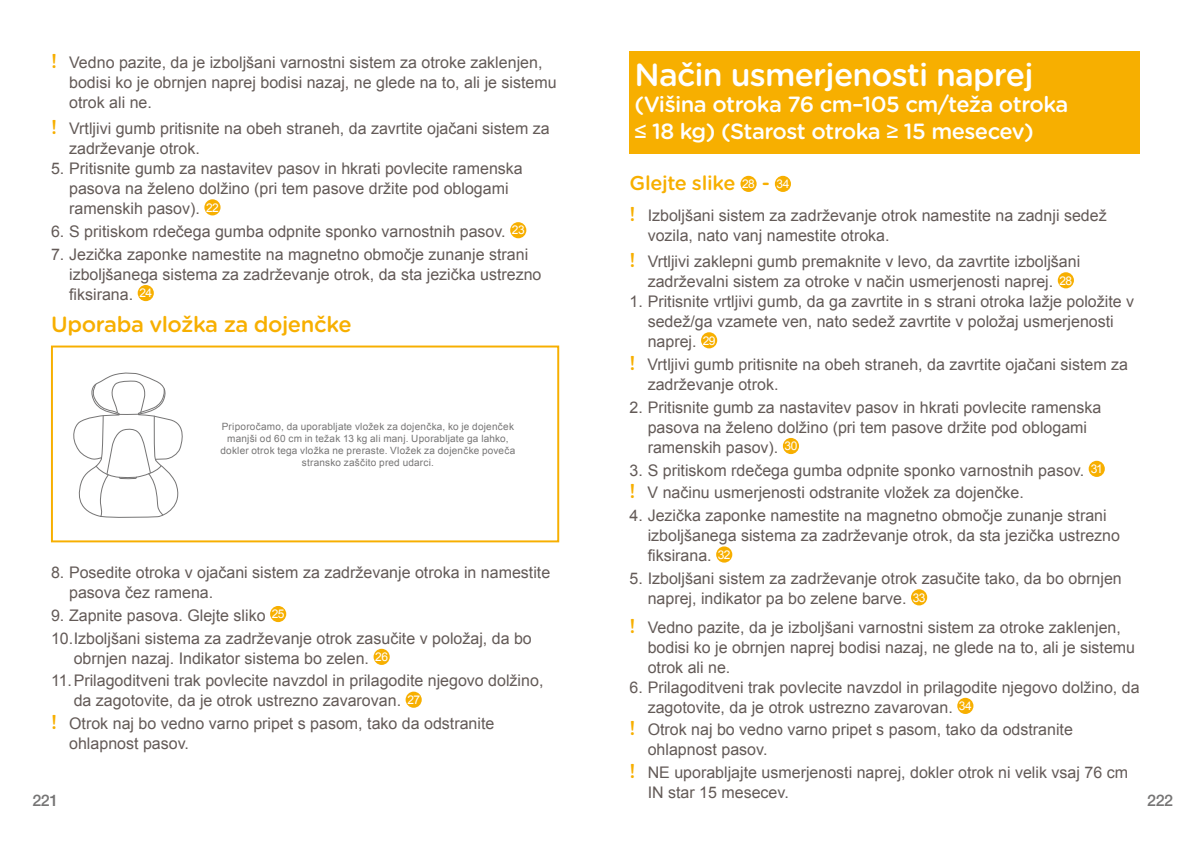
<style>
.page{position:relative;width:1191px;height:842px;background:#fff}
.page>*{position:absolute;margin:0;border:0;box-sizing:border-box;transform-origin:0 0}
.t1{font:500 32px "Gotham Rounded";letter-spacing:-.025em;color:#fff}
.t2{font:500 22px/26.4px "Gotham Rounded";letter-spacing:-.025em;color:#fff}
.t3{font:500 22px "Gotham Rounded";letter-spacing:-.02em;color:#f7af00}
.t4{font:500 20px "Gotham Rounded";letter-spacing:-.02em;color:#f7af00}
.t5{font:16px/20px "Arial";color:#635a57}
.t6{font:500 16px "Helvetica Neue LT Std";letter-spacing:-.025em;color:#767575}
.t7{font:10.4px/13px "New Transport";color:#767575;text-align:center;scale:.96 1}
.t8{font:10px/12px "Arial";letter-spacing:.02em;color:#767575;text-align:center}
.s1{font-family:"Gotham Rounded";font-weight:500;font-size:20px;color:#f7af00}
.s2{font-family:"Arial";font-weight:400}
.s3{font-family:"Arial";font-weight:400;font-size:12px;color:#fff}
</style>
<div class="page">
<div style="left:204px;top:199px;width:16px;height:16px;background:#f7af00;border-radius:50%"></div>
<div style="left:510px;top:222px;width:16px;height:16px;background:#f7af00;border-radius:50%"></div>
<div style="left:138px;top:285px;width:16px;height:16px;background:#f7af00;border-radius:50%"></div>
<div style="left:270px;top:606px;width:16px;height:16px;background:#f7af00;border-radius:50%"></div>
<div style="left:373px;top:649px;width:17px;height:16px;background:#f7af00;border-radius:50%"></div>
<div style="left:405px;top:692px;width:17px;height:16px;background:#f7af00;border-radius:50%"></div>
<div style="left:629px;top:51px;width:511px;height:103px;background:#f7af00"></div>
<div style="left:740px;top:176px;width:16px;height:16px;background:#f7af00;border-radius:50%"></div>
<div style="left:775px;top:176px;width:16px;height:16px;background:#f7af00;border-radius:50%"></div>
<div style="left:1057px;top:272px;width:17px;height:16px;background:#f7af00;border-radius:50%"></div>
<div style="left:701px;top:332px;width:16px;height:16px;background:#f7af00;border-radius:50%"></div>
<div style="left:783px;top:438px;width:16px;height:16px;background:#f7af00;border-radius:50%"></div>
<div style="left:1088px;top:461px;width:16px;height:16px;background:#f7af00;border-radius:50%"></div>
<div style="left:716px;top:546px;width:16px;height:17px;background:#f7af00;border-radius:50%"></div>
<div style="left:911px;top:589px;width:16px;height:16px;background:#f7af00;border-radius:50%"></div>
<div style="left:957px;top:698px;width:16px;height:16px;background:#f7af00;border-radius:50%"></div>
<div style="left:51px;top:346px;width:508px;height:196px;border:2px solid #f7af00"></div>
<svg style="left:73px;top:372px;width:110px;height:146px"></svg>
<p class="t5" style="left:69px;top:53px;width:489px;text-indent:-18px"><span class="s1">!</span> Vedno pazite, da je izboljšani varnostni sistem za otroke zaklenjen, bodisi ko je obrnjen naprej bodisi nazaj, ne glede na to, ali je sistemu otrok ali ne.</p>
<p class="t5" style="left:69px;top:119px;width:482px;text-indent:-18px"><span class="s1">!</span> Vrtljivi gumb pritisnite na obeh straneh, da zavrtite ojačani sistem za zadrževanje otrok.</p>
<p class="t5" style="left:69px;top:159px;width:455px;text-indent:-18px">5. Pritisnite gumb za nastavitev pasov in hkrati povlecite ramenska pasova na želeno dolžino (pri tem pasove držite pod oblogami ramenskih pasov). <sup>22</sup></p>
<p class="t5" style="left:51px;top:221px;width:475px">6. S pritiskom rdečega gumba odpnite sponko varnostnih pasov. <sup>23</sup></p>
<p class="t5" style="left:69px;top:244px;width:474px;text-indent:-18px">7. Jezička zaponke namestite na magnetno območje zunanje strani izboljšanega sistema za zadrževanje otrok, da sta jezička ustrezno fiksirana. <sup>24</sup></p>
<h2 class="t3" style="left:51px;top:308px;width:302px">Uporaba vložka za dojenčke</h2>
<h1 class="t1" style="left:634px;top:52px;width:400px">Način usmerjenosti naprej</h1>
<h2 class="t2" style="left:634px;top:90px;width:435px">(Višina otroka 76 cm–105 cm/teža otroka <span class="s2">≤</span> 18 kg) (Starost otroka <span class="s2">≥</span> 15 mesecev)</h2>
<p class="t4" style="left:629px;top:169px;width:161px">Glejte slike <span class="s3">28</span> - <span class="s3">34</span></p>
<p class="t5" style="left:647px;top:206px;width:460px;text-indent:-18px"><span class="s1">!</span> Izboljšani sistem za zadrževanje otrok namestite na zadnji sedež vozila, nato vanj namestite otroka.</p>
<p class="t5" style="left:647px;top:252px;width:434px;text-indent:-18px"><span class="s1">!</span> Vrtljivi zaklepni gumb premaknite v levo, da zavrtite izboljšani zadrževalni sistem za otroke v način usmerjenosti naprej. <sup>28</sup></p>
<p class="t5" style="left:647px;top:292px;width:488px;text-indent:-18px">1. Pritisnite vrtljivi gumb, da ga zavrtite in s strani otroka lažje položite v sedež/ga vzamete ven, nato sedež zavrtite v položaj usmerjenosti naprej. <sup>29</sup></p>
<p class="t5" style="left:647px;top:354px;width:482px;text-indent:-18px"><span class="s1">!</span> Vrtljivi gumb pritisnite na obeh straneh, da zavrtite ojačani sistem za zadrževanje otrok.</p>
<p class="t5" style="left:647px;top:397px;width:455px;text-indent:-18px">2. Pritisnite gumb za nastavitev pasov in hkrati povlecite ramenska pasova na želeno dolžino (pri tem pasove držite pod oblogami ramenskih pasov). <sup>30</sup></p>
<p class="t5" style="left:629px;top:459px;width:475px;line-height:22.8px">3. S pritiskom rdečega gumba odpnite sponko varnostnih pasov. <sup>31 </sup><span class="s1">!</span> V načinu usmerjenosti odstranite vložek za dojenčke.</p>
<p class="t5" style="left:647px;top:506px;width:474px;text-indent:-18px">4. Jezička zaponke namestite na magnetno območje zunanje strani izboljšanega sistema za zadrževanje otrok, da sta jezička ustrezno fiksirana. <sup>32</sup></p>
<p class="t5" style="left:647px;top:569px;width:476px;text-indent:-18px">5. Izboljšani sistem za zadrževanje otrok zasučite tako, da bo obrnjen naprej, indikator pa bo zelene barve. <sup>33</sup></p>
<p class="t5" style="left:647px;top:617px;width:489px;text-indent:-18px"><span class="s1">!</span> Vedno pazite, da je izboljšani varnostni sistem za otroke zaklenjen, bodisi ko je obrnjen naprej bodisi nazaj, ne glede na to, ali je sistemu otrok ali ne.</p>
<p class="t5" style="left:647px;top:677px;width:493px;text-indent:-18px">6. Prilagoditveni trak povlecite navzdol in prilagodite njegovo dolžino, da zagotovite, da je otrok ustrezno zavarovan. <sup>34</sup></p>
<p class="t5" style="left:647px;top:720px;width:427px;text-indent:-18px"><span class="s1">!</span> Otrok naj bo vedno varno pripet s pasom, tako da odstranite ohlapnost pasov.</p>
<p class="t5" style="left:647px;top:763px;width:482px;text-indent:-18px"><span class="s1">!</span> NE uporabljajte usmerjenosti naprej, dokler otrok ni velik vsaj 76 cm<br>IN star 15 mesecev.</p>
<p class="t8" style="left:220px;top:421px;width:296px">Priporočamo, da uporabljate vložek za dojenčka, ko je dojenček manjši od 60 cm in težak 13 kg ali manj. Uporabljate ga lahko, dokler otrok tega vložka ne preraste. Vložek za dojenčke poveča stransko zaščito pred udarci.</p>
<p class="t7" style="left:222px;top:427px;width:304px">We recommend using the full infant insert while the baby is under<br>60cm and ≤13kg. It can be used until they outgrow the insert.<br>The infant insert increases side impact protection.</p>
<p class="t5" style="left:69px;top:562px;width:482px;text-indent:-18px">8. Posedite otroka v ojačani sistem za zadrževanje otroka in namestite pasova čez ramena.</p>
<p class="t5" style="left:51px;top:604px;width:482px;line-height:22.8px">9. Zapnite pasova. Glejte sliko <sup>25<br></sup>10.Izboljšani sistema za zadrževanje otrok zasučite v položaj, da bo</p>
<p class="t5" style="left:51px;top:647px;width:494px;line-height:22.8px;text-indent:23px">obrnjen nazaj. Indikator sistema bo zelen. <sup>26<br></sup>11.Prilagoditveni trak povlecite navzdol in prilagodite njegovo dolžino,</p>
<p class="t5" style="left:51px;top:689px;width:445px;line-height:22.8px;text-indent:23px">da zagotovite, da je otrok ustrezno zavarovan. <sup>27<br></sup><span class="s1">!</span> Otrok naj bo vedno varno pripet s pasom, tako da odstranite</p>
<p class="t5" style="left:69px;top:734px;width:121px">ohlapnost pasov.</p>
<p class="t6" style="left:32px;top:791px;width:27px">221</p>
<p class="t6" style="left:1147px;top:791px;width:27px">222</p>
</div>
